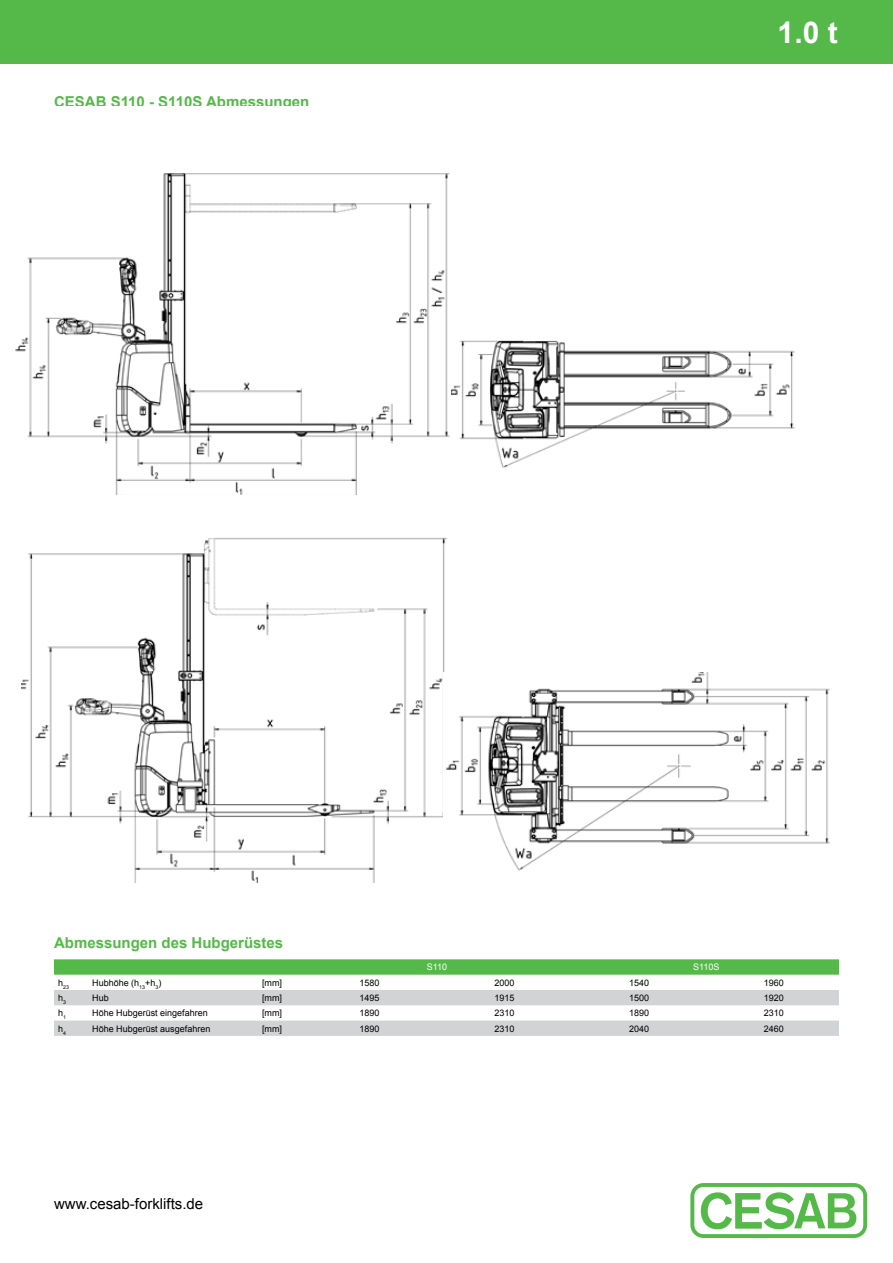
<style>
.page{position:relative;width:893px;height:1263px;background:#fff}
.page>*{position:absolute;margin:0;border:0;box-sizing:border-box;transform-origin:0 0}
.t1{font:700 30px "Arial";color:#fff}
.t2{font:700 15px "Arial";color:#54b948}
.t3{font:15px "Arial";color:#000}
.t4{font:9px "Arial";color:#000}
.t5{font:9px "Arial";color:#fff}
.t6{font:5.25px "Arial";color:#000}
</style>
<div class="page">
<div style="left:0;top:0;width:893px;height:64px;background:#54b948"></div>
<svg style="left:54px;top:959px;width:785px;height:16px;background:#5bbb4f"></svg>
<svg style="left:54px;top:990px;width:785px;height:46px"></svg>
<img style="left:15px;top:173px;width:437px;height:321px">
<img style="left:452px;top:340px;width:343px;height:128px">
<img style="left:21px;top:537px;width:426px;height:345px">
<img style="left:443px;top:673px;width:387px;height:209px">
<svg style="left:690px;top:1183px;width:177px;height:55px"></svg>
<h2 class="t2" style="left:54px;top:92px;width:257px">CESAB S110 - S110S Abmessungen</h2>
<h1 class="t1" style="left:778px;top:12px;width:62px">1.0 t</h1>
<h2 class="t2" style="left:54px;top:933px;width:231px">Abmessungen des Hubgerüstes</h2>
<p class="t5" style="left:427px;top:961px;width:22px">S110</p>
<p class="t5" style="left:693px;top:961px;width:28px">S110S</p>
<p class="t6" style="left:58px;top:983px;width:12px"><sup>h</sup>23</p>
<p class="t4" style="left:92px;top:976px;width:71px">Hubhöhe (h<sub>13</sub>+h<sub>3</sub>)</p>
<p class="t4" style="left:262px;top:976px;width:21px">[mm]</p>
<p class="t4" style="left:360px;top:976px;width:22px">1580</p>
<p class="t4" style="left:494px;top:976px;width:22px">2000</p>
<p class="t4" style="left:629px;top:976px;width:22px">1540</p>
<p class="t4" style="left:764px;top:976px;width:22px">1960</p>
<p class="t4" style="left:58px;top:992px;width:9px">h<sub>3</sub></p>
<p class="t4" style="left:92px;top:992px;width:18px">Hub</p>
<p class="t4" style="left:262px;top:992px;width:21px">[mm]</p>
<p class="t4" style="left:360px;top:992px;width:22px">1495</p>
<p class="t4" style="left:494px;top:992px;width:22px">1915</p>
<p class="t4" style="left:629px;top:992px;width:22px">1500</p>
<p class="t4" style="left:764px;top:992px;width:22px">1920</p>
<p class="t4" style="left:58px;top:1007px;width:9px">h<sub>1</sub></p>
<p class="t4" style="left:92px;top:1007px;width:117px">Höhe Hubgerüst eingefahren</p>
<p class="t4" style="left:262px;top:1007px;width:21px">[mm]</p>
<p class="t4" style="left:360px;top:1007px;width:22px">1890</p>
<p class="t4" style="left:494px;top:1007px;width:22px">2310</p>
<p class="t4" style="left:629px;top:1007px;width:22px">1890</p>
<p class="t4" style="left:764px;top:1007px;width:22px">2310</p>
<p class="t4" style="left:58px;top:1022px;width:9px">h<sub>4</sub></p>
<p class="t4" style="left:92px;top:1022px;width:120px">Höhe Hubgerüst ausgefahren</p>
<p class="t4" style="left:262px;top:1022px;width:21px">[mm]</p>
<p class="t4" style="left:360px;top:1022px;width:22px">1890</p>
<p class="t4" style="left:494px;top:1022px;width:22px">2310</p>
<p class="t4" style="left:629px;top:1022px;width:22px">2040</p>
<p class="t4" style="left:764px;top:1022px;width:22px">2460</p>
<h2 class="t3" style="left:54px;top:1194px;width:151px">www.cesab-forklifts.de</h2>
</div>
